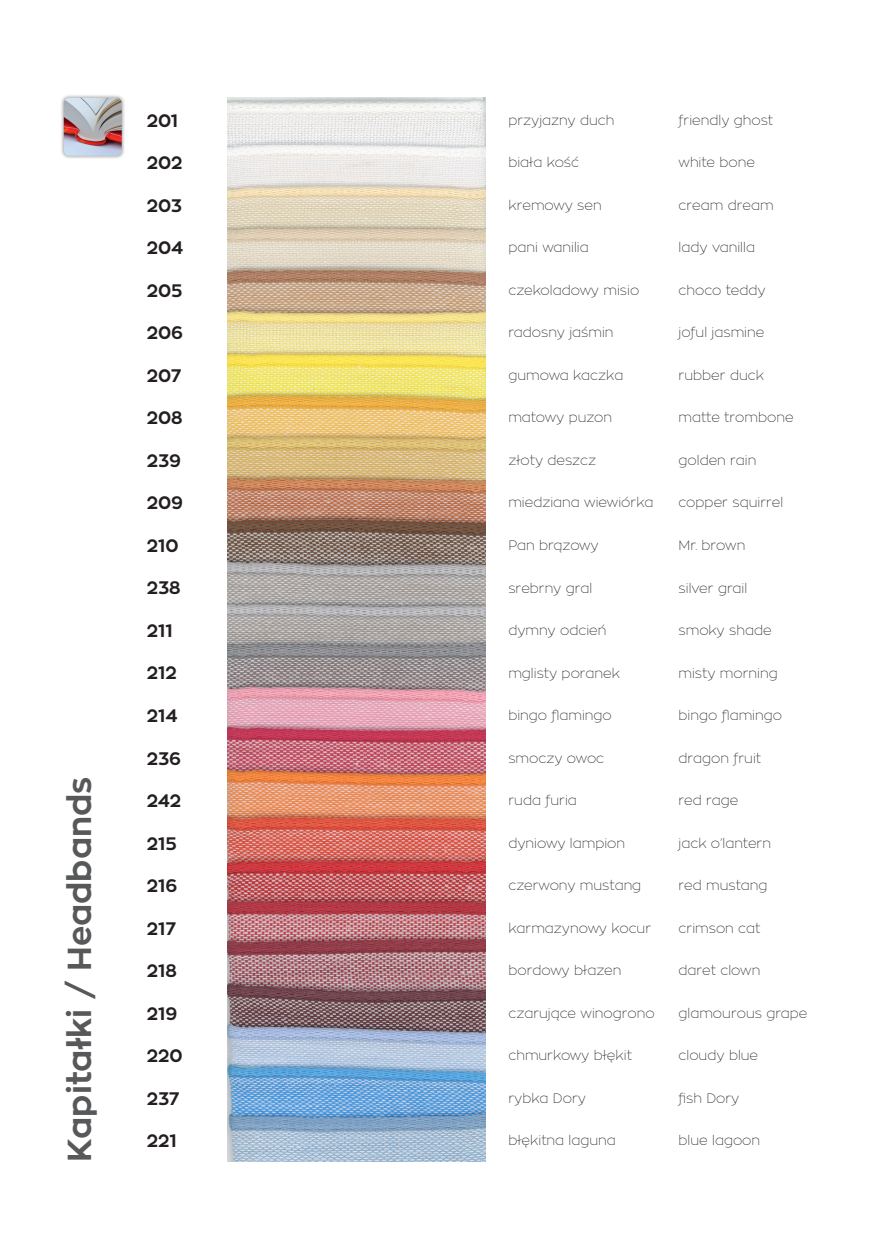
<style>
.page{position:relative;width:889px;height:1259px;background:#fff}
.page>*{position:absolute;margin:0;border:0;box-sizing:border-box;transform-origin:0 0}
.t1{font:700 33px "Zona Pro";color:#57585a}
.t2{font:700 18px "Zona Pro";color:#231f20}
.t3{font:100 13.5px "Zona Pro";color:#231f20}
</style>
<div class="page">
<div style="left:61px;top:95px;width:64px;height:64px;background:#231f20;opacity:.43"></div>
<img style="left:64px;top:98px;width:58px;height:58px">
<img style="left:227px;top:98px;width:259px;height:1064px">
<p class="t1" style="left:58px;top:1162px;width:386px;rotate:-90deg">Kapitałki / Headbands</p>
<p class="t2" style="left:147px;top:108px;width:33px">201</p>
<p class="t3" style="left:508px;top:111px;width:108px">przyjazny duch</p>
<p class="t3" style="left:678px;top:111px;width:96px">friendly ghost</p>
<p class="t2" style="left:147px;top:151px;width:37px">202</p>
<p class="t3" style="left:508px;top:154px;width:72px">biała kość</p>
<p class="t3" style="left:678px;top:154px;width:78px">white bone</p>
<p class="t2" style="left:147px;top:193px;width:37px">203</p>
<p class="t3" style="left:508px;top:196px;width:95px">kremowy sen</p>
<p class="t3" style="left:678px;top:196px;width:97px">cream dream</p>
<p class="t2" style="left:147px;top:236px;width:38px">204</p>
<p class="t3" style="left:508px;top:239px;width:82px">pani wanilia</p>
<p class="t3" style="left:678px;top:239px;width:78px">lady vanilla</p>
<p class="t2" style="left:147px;top:278px;width:37px">205</p>
<p class="t3" style="left:508px;top:281px;width:132px">czekoladowy misio</p>
<p class="t3" style="left:678px;top:281px;width:89px">choco teddy</p>
<p class="t2" style="left:147px;top:321px;width:38px">206</p>
<p class="t3" style="left:508px;top:324px;width:107px">radosny jaśmin</p>
<p class="t3" style="left:678px;top:324px;width:87px">joful jasmine</p>
<p class="t2" style="left:147px;top:363px;width:36px">207</p>
<p class="t3" style="left:508px;top:366px;width:116px">gumowa kaczka</p>
<p class="t3" style="left:678px;top:366px;width:87px">rubber duck</p>
<p class="t2" style="left:147px;top:406px;width:37px">208</p>
<p class="t3" style="left:508px;top:409px;width:105px">matowy puzon</p>
<p class="t3" style="left:678px;top:409px;width:117px">matte trombone</p>
<p class="t2" style="left:147px;top:449px;width:36px">239</p>
<p class="t3" style="left:508px;top:452px;width:89px">złoty deszcz</p>
<p class="t3" style="left:678px;top:452px;width:79px">golden rain</p>
<p class="t2" style="left:147px;top:491px;width:38px">209</p>
<p class="t3" style="left:508px;top:494px;width:147px">miedziana wiewiórka</p>
<p class="t3" style="left:678px;top:494px;width:106px">copper squirrel</p>
<p class="t2" style="left:147px;top:534px;width:33px">210</p>
<p class="t3" style="left:508px;top:537px;width:92px">Pan brązowy</p>
<p class="t3" style="left:678px;top:537px;width:68px">Mr. brown</p>
<p class="t2" style="left:147px;top:576px;width:35px">238</p>
<p class="t3" style="left:508px;top:579px;width:85px">srebrny gral</p>
<p class="t3" style="left:678px;top:579px;width:70px">silver grail</p>
<p class="t2" style="left:147px;top:619px;width:27px">211</p>
<p class="t3" style="left:508px;top:622px;width:100px">dymny odcień</p>
<p class="t3" style="left:678px;top:622px;width:95px">smoky shade</p>
<p class="t2" style="left:147px;top:661px;width:31px">212</p>
<p class="t3" style="left:508px;top:664px;width:113px">mglisty poranek</p>
<p class="t3" style="left:678px;top:664px;width:101px">misty morning</p>
<p class="t2" style="left:147px;top:704px;width:32px">214</p>
<p class="t3" style="left:508px;top:707px;width:105px">bingo flamingo</p>
<p class="t3" style="left:678px;top:707px;width:105px">bingo flamingo</p>
<p class="t2" style="left:147px;top:746px;width:36px">236</p>
<p class="t3" style="left:508px;top:749px;width:97px">smoczy owoc</p>
<p class="t3" style="left:678px;top:749px;width:84px">dragon fruit</p>
<p class="t2" style="left:147px;top:789px;width:36px">242</p>
<p class="t3" style="left:508px;top:792px;width:70px">ruda furia</p>
<p class="t3" style="left:678px;top:792px;width:61px">red rage</p>
<p class="t2" style="left:147px;top:831px;width:31px">215</p>
<p class="t3" style="left:508px;top:834px;width:118px">dyniowy lampion</p>
<p class="t3" style="left:678px;top:834px;width:94px">jack o’lantern</p>
<p class="t2" style="left:147px;top:874px;width:32px">216</p>
<p class="t3" style="left:508px;top:877px;width:134px">czerwony mustang</p>
<p class="t3" style="left:678px;top:877px;width:90px">red mustang</p>
<p class="t2" style="left:147px;top:916px;width:31px">217</p>
<p class="t3" style="left:508px;top:919px;width:144px">karmazynowy kocur</p>
<p class="t3" style="left:678px;top:919px;width:83px">crimson cat</p>
<p class="t2" style="left:147px;top:959px;width:31px">218</p>
<p class="t3" style="left:508px;top:962px;width:114px">bordowy błazen</p>
<p class="t3" style="left:678px;top:962px;width:83px">daret clown</p>
<p class="t2" style="left:147px;top:1001px;width:32px">219</p>
<p class="t3" style="left:508px;top:1004px;width:148px">czarujące winogrono</p>
<p class="t3" style="left:678px;top:1004px;width:130px">glamourous grape</p>
<p class="t2" style="left:147px;top:1044px;width:37px">220</p>
<p class="t3" style="left:508px;top:1047px;width:125px">chmurkowy błękit</p>
<p class="t3" style="left:678px;top:1047px;width:81px">cloudy blue</p>
<p class="t2" style="left:147px;top:1086px;width:34px">237</p>
<p class="t3" style="left:508px;top:1089px;width:79px">rybka Dory</p>
<p class="t3" style="left:678px;top:1089px;width:62px">fish Dory</p>
<p class="t2" style="left:147px;top:1129px;width:31px">221</p>
<p class="t3" style="left:508px;top:1132px;width:109px">błękitna laguna</p>
<p class="t3" style="left:678px;top:1132px;width:83px">blue lagoon</p>
</div>
